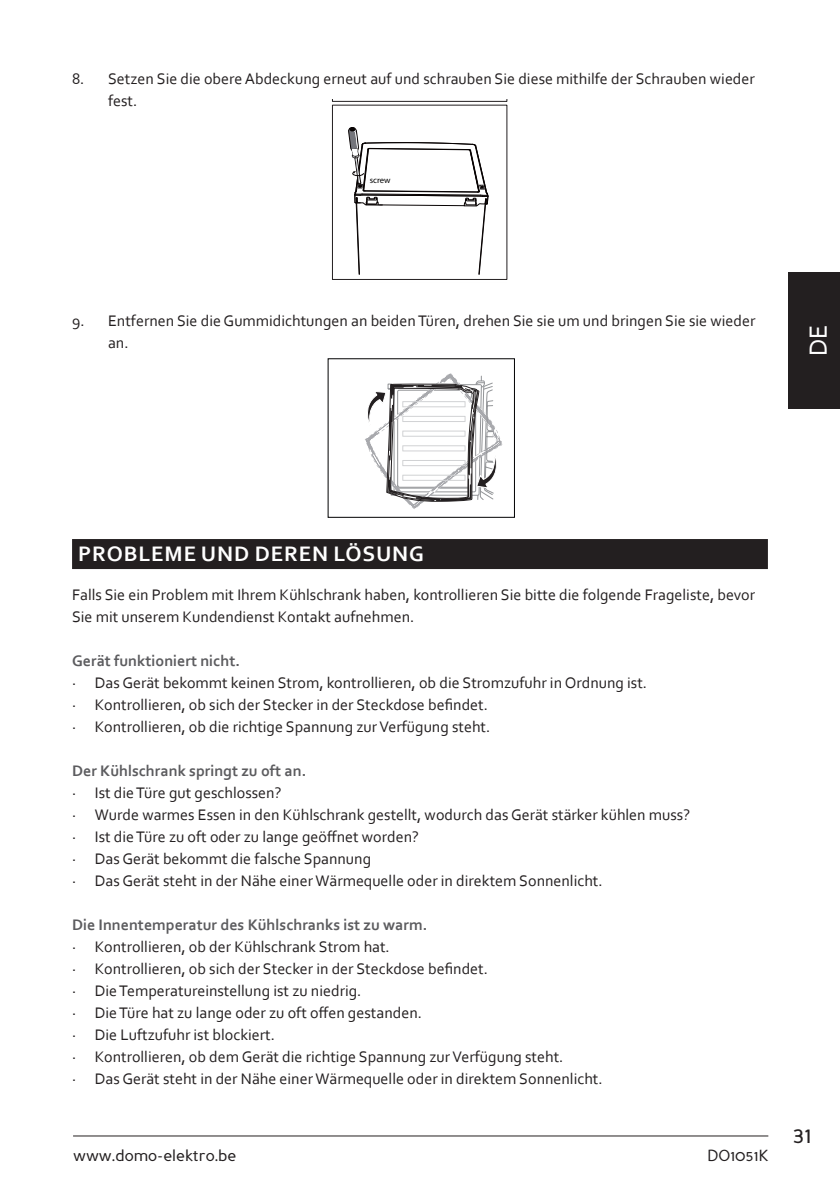
<style>
.page{position:relative;width:840px;height:1191px;background:#fff}
.page>*{position:absolute;margin:0;border:0;box-sizing:border-box;transform-origin:0 0}
.t1{font:26px "Corbel";color:#fff}
.t2{font:24px "Perspective Sans";color:#231f20}
.t3{font:700 22px "Corbel";letter-spacing:.04em;color:#fff}
.t4{font:16px/22px "Corbel";color:#231f20}
.t5{font:700 16px "Corbel";color:#5c5c5f}
.t6{font:16px "Perspective Sans";color:#231f20}
.t7{font:8.6px "Myriad Pro";color:#000001}
</style>
<div class="page">
<hr style="left:73px;top:1135px;width:694px;height:1px;background:#231f20">
<div style="left:788px;top:272px;width:51px;height:136px;background:#231f20"></div>
<div style="left:72px;top:539px;width:695px;height:30px;background:#231f20"></div>
<svg style="left:332px;top:99px;width:175px;height:3px"></svg>
<div style="left:332px;top:105px;width:175px;height:175px;border:1px solid #231f20"></div>
<svg style="left:348px;top:127px;width:140px;height:148px"></svg>
<svg style="left:365px;top:373px;width:137px;height:136px"></svg>
<div style="left:402px;top:401px;width:63px;height:6px;border:1px solid #d1d2d4"></div>
<div style="left:402px;top:416px;width:63px;height:6px;border:1px solid #d1d2d4"></div>
<div style="left:402px;top:431px;width:63px;height:5px;border:1px solid #d1d2d4"></div>
<div style="left:402px;top:445px;width:63px;height:6px;border:1px solid #d1d2d4"></div>
<div style="left:402px;top:460px;width:63px;height:6px;border:1px solid #d1d2d4"></div>
<div style="left:402px;top:475px;width:63px;height:5px;border:1px solid #d1d2d4"></div>
<p class="t4" style="left:108px;top:67px;width:648px;text-indent:-36px">8. Setzen Sie die obere Abdeckung erneut auf und schrauben Sie diese mithilfe der Schrauben wieder fest.</p>
<p class="t7" style="left:369px;top:175px;width:22px">screw</p>
<p class="t4" style="left:108px;top:309px;width:648px;text-indent:-36px">9. Entfernen Sie die Gummidichtungen an beiden Türen, drehen Sie sie um und bringen Sie sie wieder an.</p>
<h1 class="t1" style="left:801px;top:356px;width:33px;rotate:-90deg">DE</h1>
<h3 class="t3" style="left:78px;top:540px;width:347px">PROBLEME UND DEREN LÖSUNG</h3>
<p class="t4" style="left:72px;top:583px;width:684px">Falls Sie ein Problem mit Ihrem Kühlschrank haben, kontrollieren Sie bitte die folgende Frageliste, bevor<br>Sie mit unserem Kundendienst Kontakt aufnehmen.</p>
<p class="t5" style="left:72px;top:651px;width:169px">Gerät funktioniert nicht.</p>
<p class="t4" style="left:72px;top:671px;width:576px">· Das Gerät bekommt keinen Strom, kontrollieren, ob die Stromzufuhr in Ordnung ist. · Kontrollieren, ob sich der Stecker in der Steckdose befindet.<br>· Kontrollieren, ob die richtige Spannung zur Verfügung steht.</p>
<p class="t5" style="left:72px;top:761px;width:235px">Der Kühlschrank springt zu oft an.</p>
<p class="t4" style="left:72px;top:781px;width:619px">· Ist die Türe gut geschlossen?<br>· Wurde warmes Essen in den Kühlschrank gestellt, wodurch das Gerät stärker kühlen muss? · Ist die Türe zu oft oder zu lange geöffnet worden?<br>· Das Gerät bekommt die falsche Spannung<br>· Das Gerät steht in der Nähe einer Wärmequelle oder in direktem Sonnenlicht.</p>
<p class="t5" style="left:72px;top:915px;width:356px">Die Innentemperatur des Kühlschranks ist zu warm.</p>
<p class="t4" style="left:72px;top:935px;width:532px">· Kontrollieren, ob der Kühlschrank Strom hat.<br>· Kontrollieren, ob sich der Stecker in der Steckdose befindet.<br>· Die Temperatureinstellung ist zu niedrig.<br>· Die Türe hat zu lange oder zu oft offen gestanden.<br>· Die Luftzufuhr ist blockiert.<br>· Kontrollieren, ob dem Gerät die richtige Spannung zur Verfügung steht.<br>· Das Gerät steht in der Nähe einer Wärmequelle oder in direktem Sonnenlicht.</p>
<p class="t6" style="left:73px;top:1146px;width:165px">www.domo-elektro.be</p>
<p class="t6" style="left:707px;top:1146px;width:62px">DO1051K</p>
<h2 class="t2" style="left:792px;top:1120px;width:20px">31</h2>
</div>
